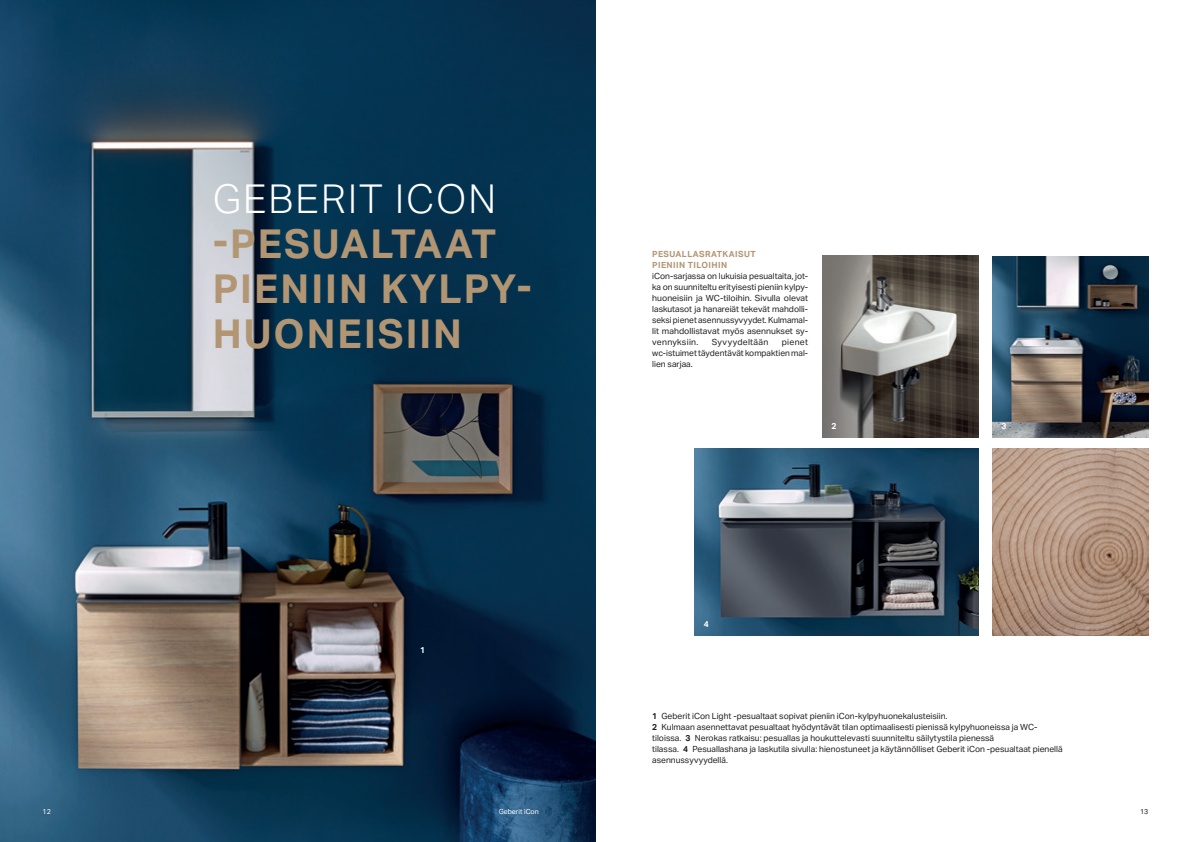
<style>
.page{position:relative;width:1191px;height:842px;background:#fff}
.page>*{position:absolute;margin:0;border:0;box-sizing:border-box;transform-origin:0 0}
.Header_40_45_light_all_caps_white{font:700 40px/45px "Aktiv Grotesk Geberit";letter-spacing:.05em;color:#b29674}
.Body_copy_8_5_11_regular{font:8.5px/11px "Aktiv Grotesk Geberit";color:#231f20}
.Body_copy_8_5_11_regular_block_black{font:8.5px/11px "Aktiv Grotesk Geberit";color:#231f20;text-align:justify}
.Body_header_8_5_11_bold_all_caps_B7{font:700 8.5px/11px "Aktiv Grotesk Geberit";letter-spacing:.05em;color:#b29674}
.Body_copy_8_5_11_regular_block_black-2{font:8.5px "Aktiv Grotesk Geberit";letter-spacing:.03em;color:#231f20}
.Image_number_white{font:700 8.5px "Aktiv Grotesk Geberit";color:#fff}
.t1{font:7px "Aktiv Grotesk Geberit";color:#fff}
.Pagne_number_right_white{font:7px "Aktiv Grotesk Geberit";color:#231f20}
.s1{font-weight:300;color:#fff}
.s2{font-weight:700}
</style>
<div class="page">
<img style="left:0;top:0;width:595px;height:842px">
<img style="left:992px;top:256px;width:156px;height:181px">
<img style="left:822px;top:255px;width:156px;height:182px">
<img style="left:695px;top:448px;width:283px;height:187px">
<img style="left:992px;top:448px;width:156px;height:187px">
<p class="Header_40_45_light_all_caps_white" style="left:213px;top:176px;width:321px"><span class="s1">GEBERIT ICON </span>-PESUALTAAT<br>PIENIIN KYLPY-<br>HUONEISIIN</p>
<p class="Image_number_white" style="left:420px;top:644px;width:7px">1</p>
<p class="Body_header_8_5_11_bold_all_caps_B7" style="left:652px;top:249px;width:105px">PESUALLASRATKAISUT<br>PIENIIN TILOIHIN</p>
<p class="Body_copy_8_5_11_regular_block_black" style="left:652px;top:271px;width:158px">iCon-sarjassa on lukuisia pesualtaita, jot&shy;ka on suunniteltu erityisesti pieniin kylpy&shy;huoneisiin ja WC-tiloihin. Sivulla olevat laskutasot ja hanareiät tekevät mahdolli&shy;seksi pienet asennussyvyydet. Kulmamal&shy;lit mahdollistavat myös asennukset sy&shy;vennyksiin.</p>
<p class="Body_copy_8_5_11_regular_block_black-2" style="left:711px;top:337px;width:58px">Syvyydeltään</p>
<p class="Body_copy_8_5_11_regular_block_black" style="left:652px;top:337px;width:157px;text-indent:130px">pienet wc-istuimet täydentävät kompaktien mal&shy;lien sarjaa.</p>
<p class="Image_number_white" style="left:831px;top:421px;width:7px">2</p>
<p class="Image_number_white" style="left:1001px;top:421px;width:7px">3</p>
<p class="Image_number_white" style="left:704px;top:619px;width:7px">4</p>
<p class="Body_copy_8_5_11_regular" style="left:652px;top:711px;width:412px"><span class="s2">1</span> Geberit iCon Light -pesualtaat sopivat pieniin iCon-kylpyhuonekalusteisiin.<br><span class="s2">2</span> Kulmaan asennettavat pesualtaat hyödyntävät tilan optimaalisesti pienissä kylpyhuoneissa ja WC&shy;tiloissa. <span class="s2">3</span> Nerokas ratkaisu: pesuallas ja houkuttelevasti suunniteltu säilytystila pienessä<br>tilassa. <span class="s2">4</span> Pesuallashana ja laskutila sivulla: hienostuneet ja käytännölliset Geberit iCon -pesualtaat pienellä asennussyvyydellä.</p>
<p class="t1" style="left:43px;top:807px;width:10px">12</p>
<p class="t1" style="left:499px;top:807px;width:41px">Geberit iCon</p>
<p class="Pagne_number_right_white" style="left:1140px;top:807px;width:10px">13</p>
</div>
